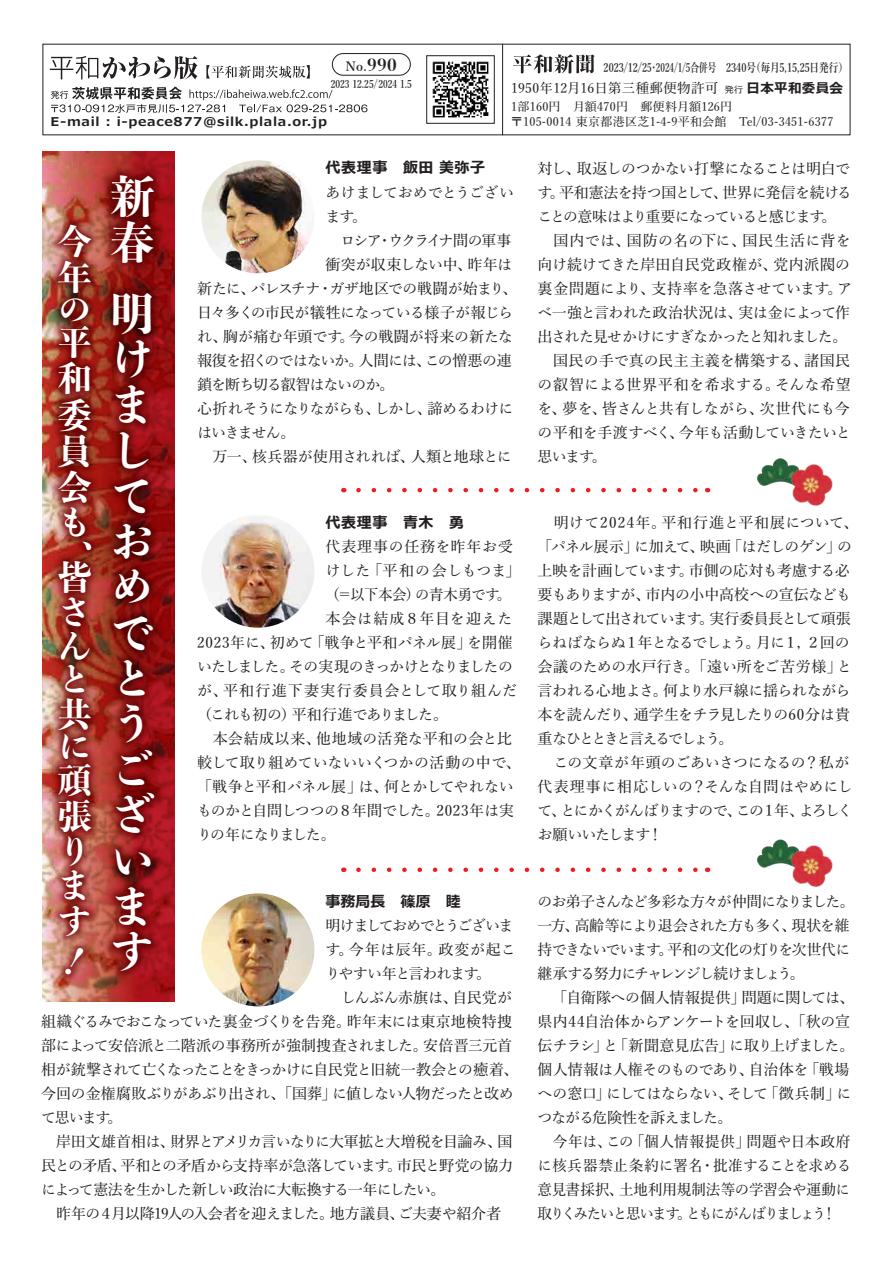
<style>
.page{position:relative;width:893px;height:1263px;background:#fff}
.page>*{position:absolute;margin:0;border:0;box-sizing:border-box;transform-origin:0 0}
.t1{font:800 44.55px/45.6px "Yu Min";color:#fff}
.t2{font:800 34.5px/35.8px "Yu Min";color:#fff}
.t3{font:500 15px/24px "Yu Min";letter-spacing:-.035em;color:#231f20}
.t4{font:500 15px "Yu Min";letter-spacing:-.06em;color:#231f20}
.t5{font:500 15px "Yu Min";letter-spacing:-.065em;color:#231f20}
.t6{font:500 15px "Yu Min";letter-spacing:-.075em;color:#231f20}
.t7{font:500 15px "Yu Min";letter-spacing:-.01em;color:#231f20}
.t8{font:500 15px "Yu Min";letter-spacing:-.055em;color:#231f20}
.t9{font:700 15px "Meiryo";letter-spacing:.03em;color:#231f20}
.t10{font:500 15px "Yu Min";letter-spacing:.05em;color:#231f20}
.t11{font:500 15px "Yu Min";letter-spacing:.01em;color:#231f20}
.t12{font:500 15px "Yu Min";letter-spacing:-.08em;color:#231f20}
.t13{font:500 15px "Yu Min";letter-spacing:-.005em;color:#231f20}
.t14{font:500 15px "Yu Min";letter-spacing:.055em;color:#231f20}
.t15{font:500 15px "Yu Min";letter-spacing:.02em;color:#231f20}
.t16{font:500 15px "Yu Min";letter-spacing:-.115em;color:#231f20}
.t17{font:500 15px "Yu Min";letter-spacing:-.035em;color:#231f20;scale:.96 1}
.t18{font:500 15px "Yu Min";letter-spacing:-.11em;color:#231f20}
.t19{font:500 15px "Yu Min";letter-spacing:-.015em;color:#231f20}
.t20{font:500 15px "Yu Min";letter-spacing:.015em;color:#231f20}
.t21{font:500 15px "Yu Min";letter-spacing:.06em;color:#231f20}
.t22{font:500 15px "Yu Min";letter-spacing:-.105em;color:#231f20}
.t23{font:500 13.5px "Yu Min";letter-spacing:.025em;color:#231f20}
.t24{font:600 12.75px "Yu Min";color:#231f20}
.t25{font:700 12.15px "Meiryo";letter-spacing:.05em;color:#231f20;scale:1.11 1}
.t26{font:500 12px/15px "Yu Min";letter-spacing:.025em;color:#231f20}
.t27{font:600 12px "Yu Min";color:#231f20;scale:.8 1}
.t28{font:600 10.8px "Yu Min";color:#231f20;scale:.83 1}
.s1{font-weight:800;font-size:16.5px}
.s2{font-family:"Meiryo";font-weight:400;font-size:9px}
.s3{font-family:"Meiryo";font-weight:700}
</style>
<div class="page">
<hr style="left:502px;top:44px;width:1px;height:91px;background:#231f20">
<div style="left:332px;top:53px;width:79px;height:23px;border:1px solid #231f20;border-radius:11px"></div>
<img style="left:432px;top:61px;width:57px;height:57px">
<div style="left:426px;top:55px;width:68px;height:69px;border:1px solid #231f20"></div>
<svg style="left:50px;top:56px;width:147px;height:23px"></svg>
<svg style="left:513px;top:54px;width:81px;height:19px"></svg>
<svg style="left:206px;top:65px;width:104px;height:14px"></svg>
<svg style="left:51px;top:87px;width:316px;height:26px"></svg>
<svg style="left:358px;top:488px;width:340px;height:4px"></svg>
<svg style="left:358px;top:867px;width:340px;height:5px"></svg>
<img style="left:201px;top:160px;width:113px;height:113px;border-radius:56px">
<img style="left:201px;top:515px;width:113px;height:113px;border-radius:56px">
<img style="left:201px;top:893px;width:113px;height:113px;border-radius:56px">
<img style="left:50px;top:134px;width:166px;height:868px">
<img style="left:42px;top:164px;width:110px;height:838px">
<img style="left:757px;top:458px;width:23px;height:29px">
<img style="left:780px;top:458px;width:53px;height:48px">
<img style="left:757px;top:839px;width:23px;height:29px">
<img style="left:780px;top:839px;width:53px;height:49px">
<svg style="left:64px;top:947px;width:21px;height:29px"></svg>
<p class="t24" style="left:345px;top:59px;width:53px">No.<span class="s1">990</span></p>
<p class="t28" style="left:331px;top:78px;width:99px">2023 12.25/2024 1.5</p>
<p class="t25" style="left:51px;top:113px;width:251px">E-mail : i-peace877@silk.plala.or.jp</p>
<p class="t27" style="left:604px;top:61px;width:307px">2023/12/25・2024/1/5合併号　2340号（毎月5,15,25日発行）</p>
<p class="t23" style="left:511px;top:76px;width:333px">1950年12月16日第三種郵便物許可 <span class="s2">発行</span> <span class="s3">日本平和委員会</span></p>
<p class="t26" style="left:511px;top:98px;width:324px">1部160円　月額470円　郵便料月額126円<br>〒105-0014 東京都港区芝1-4-9平和会館　Tel/03-3451-6377</p>
<p class="t9" style="left:325px;top:158px;width:161px">代表理事　飯田 美弥子</p>
<p class="t3" style="left:325px;top:179px;width:190px">あけましておめでとうござい</p>
<p class="t3" style="left:325px;top:203px;width:43px">ます。</p>
<p class="t16" style="left:325px;top:226px;width:188px">　ロシア・ウクライナ間の軍事</p>
<p class="t19" style="left:325px;top:250px;width:188px">衝突が収束しない中、昨年は</p>
<p class="t3" style="left:197px;top:275px;width:322px">新たに、パレスチナ・ガザ地区での戦闘が始まり、</p>
<p class="t3" style="left:197px;top:299px;width:318px">日々多くの市民が犠牲になっている様子が報じら</p>
<p class="t7" style="left:197px;top:322px;width:317px">れ、胸が痛む年頭です。今の戦闘が将来の新たな</p>
<p class="t4" style="left:197px;top:346px;width:316px">報復を招くのではないか。人間には、この憎悪の連</p>
<p class="t5" style="left:197px;top:370px;width:199px">鎖を断ち切る叡智はないのか。</p>
<p class="t5" style="left:197px;top:394px;width:318px">心折れそうになりながらも、しかし、諦めるわけに</p>
<p class="t3" style="left:197px;top:419px;width:100px">はいきません。</p>
<p class="t7" style="left:212px;top:442px;width:301px">万一、核兵器が使用されれば、人類と地球とに</p>
<h1 class="t1" style="left:110px;top:174px;width:45px">新春</h1>
<h1 class="t1" style="left:110px;top:291px;width:46px">明けましておめでとうございます</h1>
<h2 class="t2" style="left:57px;top:223px;width:36px;line-height:36.3px">今年</h2>
<h2 class="t2" style="left:57px;top:293px;width:35px;line-height:33.3px">の平</h2>
<h2 class="t2" style="left:57px;top:361px;width:35px">和委員会も︑</h2>
<h2 class="t2" style="left:57px;top:560px;width:35px;line-height:34.2px">皆さんと共</h2>
<h2 class="t2" style="left:57px;top:729px;width:36px;line-height:35px">に頑張ります</h2>
<p class="t9" style="left:325px;top:512px;width:140px">代表理事　青木　勇</p>
<p class="t10" style="left:325px;top:532px;width:189px">代表理事の任務を昨年お受</p>
<p class="t20" style="left:325px;top:556px;width:197px">けした「平和の会しもつま」</p>
<p class="t17" style="left:325px;top:580px;width:195px">（＝以下本会）の青木勇です。</p>
<p class="t21" style="left:325px;top:604px;width:189px">本会は結成８年目を迎えた</p>
<p class="t11" style="left:197px;top:628px;width:317px">2023年に、初めて「戦争と平和パネル展」を開催</p>
<p class="t12" style="left:197px;top:652px;width:317px">いたしました。その実現のきっかけとなりましたの</p>
<p class="t14" style="left:197px;top:676px;width:322px">が、平和行進下妻実行委員会として取り組んだ</p>
<p class="t4" style="left:197px;top:700px;width:253px">（これも初の）平和行進でありました。</p>
<p class="t15" style="left:197px;top:724px;width:316px">　本会結成以来、他地域の活発な平和の会と比</p>
<p class="t13" style="left:197px;top:748px;width:325px">較して取り組めていないいくつかの活動の中で、</p>
<p class="t3" style="left:197px;top:773px;width:318px">「戦争と平和パネル展」は、何とかしてやれない</p>
<p class="t3" style="left:197px;top:797px;width:318px">ものかと自問しつつの８年間でした。2023年は実</p>
<p class="t22" style="left:197px;top:820px;width:140px">りの年になりました。</p>
<p class="t9" style="left:325px;top:891px;width:137px">事務局長　篠原　睦</p>
<p class="t18" style="left:325px;top:911px;width:190px">明けましておめでとうございま</p>
<p class="t10" style="left:325px;top:935px;width:192px">す。今年は辰年。政変が起こ</p>
<p class="t6" style="left:325px;top:959px;width:167px">りやすい年と言われます。</p>
<p class="t3" style="left:325px;top:984px;width:188px">　しんぶん赤旗は、自民党が</p>
<p class="t3" style="left:41px;top:1008px;width:473px">組織ぐるみでおこなっていた裏金づくりを告発。昨年末には東京地検特捜</p>
<p class="t3" style="left:41px;top:1032px;width:472px">部によって安倍派と二階派の事務所が強制捜査されました。安倍晋三元首</p>
<p class="t6" style="left:41px;top:1055px;width:479px">相が銃撃されて亡くなったことをきっかけに自民党と旧統一教会との癒着、</p>
<p class="t4" style="left:41px;top:1079px;width:474px">今回の金権腐敗ぶりがあぶり出され、「国葬」に値しない人物だったと改め</p>
<p class="t3" style="left:41px;top:1104px;width:83px">て思います。</p>
<p class="t8" style="left:41px;top:1127px;width:473px">　岸田文雄首相は、財界とアメリカ言いなりに大軍拡と大増税を目論み、国</p>
<p class="t3" style="left:41px;top:1152px;width:474px">民との矛盾、平和との矛盾から支持率が急落しています。市民と野党の協力</p>
<p class="t5" style="left:41px;top:1175px;width:406px">によって憲法を生かした新しい政治に大転換する一年にしたい。</p>
<p class="t3" style="left:41px;top:1200px;width:462px">　昨年の４月以降19人の入会者を迎えました。地方議員、ご夫妻や紹介者</p>
<p class="t3" style="left:537px;top:155px;width:316px">対し、取返しのつかない打撃になることは明白です。平和憲法を持つ国として、世界に発信を続けることの意味はより重要になっていると感じます。　国内では、国防の名の下に、国民生活に背を向け続けてきた岸田自民党政権が、党内派閥の裏金問題により、支持率を急落させています。アベ一強と言われた政治状況は、実は金によって作出された見せかけにすぎなかったと知れました。　国民の手で真の民主主義を構築する、諸国民の叡智による世界平和を希求する。そんな希望を、夢を、皆さんと共有しながら、次世代にも今の平和を手渡すべく、今年も活動していきたいと思います。</p>
<p class="t3" style="left:537px;top:509px;width:322px;text-indent:16px">明けて2024年。平和行進と平和展について、「パネル展示」に加えて、映画「はだしのゲン」の上映を計画しています。市側の応対も考慮する必要もありますが、市内の小中高校への宣伝なども課題として出されています。実行委員長として頑張らねばならぬ１年となるでしょう。月に１，２回の会議のための水戸行き。「遠い所をご苦労様」と言われる心地よさ。何より水戸線に揺られながら本を読んだり、通学生をチラ見したりの60分は貴重なひとときと言えるでしょう。<br>　この文章が年頭のごあいさつになるの？私が代表理事に相応しいの？そんな自問はやめにして、とにかくがんばりますので、この１年、よろしくお願いいたします！</p>
<p class="t3" style="left:537px;top:888px;width:319px">のお弟子さんなど多彩な方々が仲間になりました。一方、高齢等により退会された方も多く、現状を維持できないでいます。平和の文化の灯りを次世代に継承する努力にチャレンジし続けましょう。<br>　「自衛隊への個人情報提供」問題に関しては、県内44自治体からアンケートを回収し、「秋の宣伝チラシ」と「新聞意見広告」に取り上げました。個人情報は人権そのものであり、自治体を「戦場への窓口」にしてはならない、そして「徴兵制」につながる危険性を訴えました。<br>　今年は、この「個人情報提供」問題や日本政府に核兵器禁止条約に署名・批准することを求める意見書採択、土地利用規制法等の学習会や運動に取りくみたいと思います。ともにがんばりましょう！</p>
</div>
